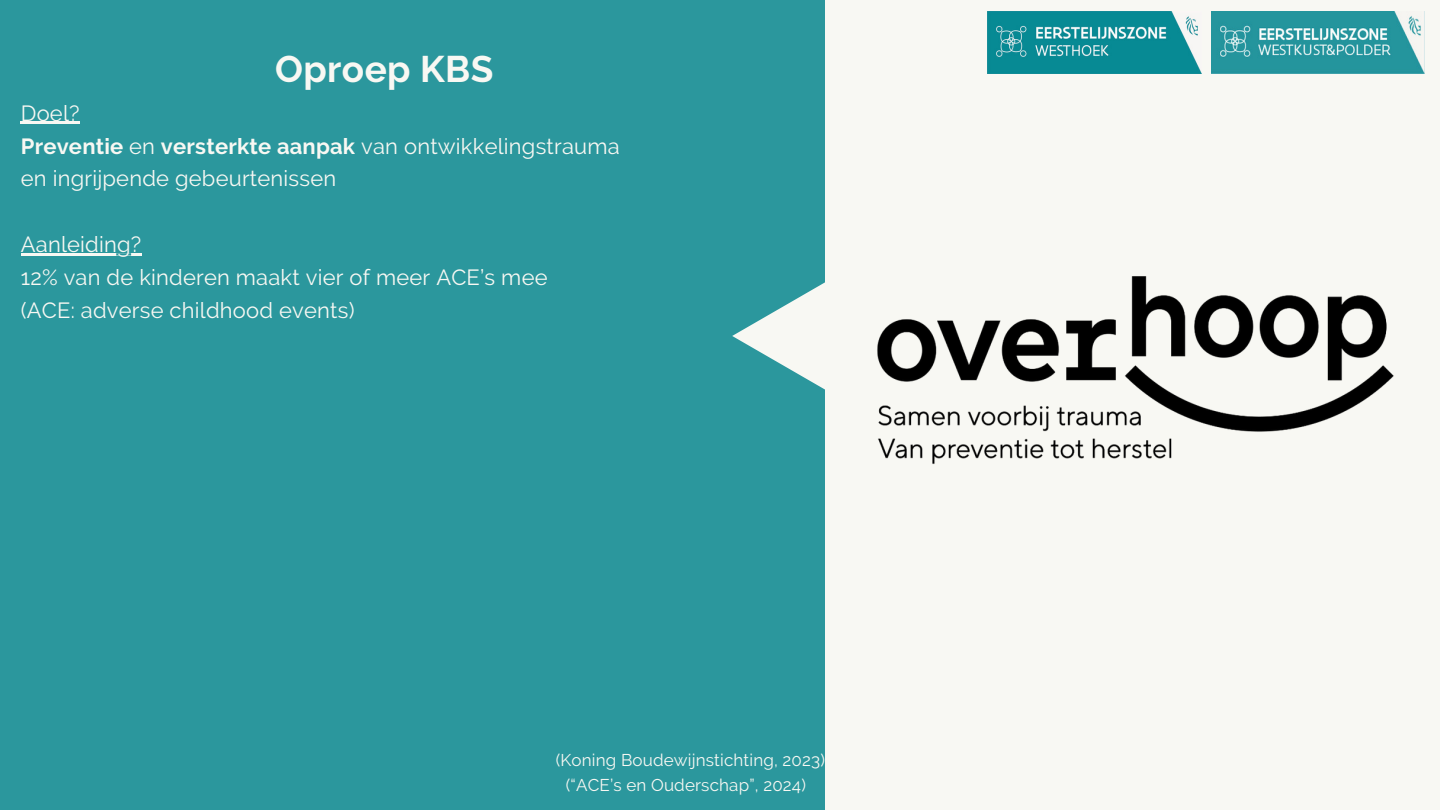
<style>
.page{position:relative;width:1440px;height:810px;background:#2b979d}
.page>*{position:absolute;margin:0;border:0;box-sizing:border-box;transform-origin:0 0}
.t1{font:700 36.9px "Raleway";letter-spacing:.01em;color:#f8f8f3}
.t2{font:21.9px/32.9px "Raleway";letter-spacing:.01em;color:#f8f8f3}
.t3{font:17px/25.5px "Raleway";letter-spacing:.01em;color:#f8f8f3;text-align:center}
.s1{font-weight:700}
</style>
<div class="page">
<svg style="left:732px;top:282px;width:93px;height:108px"></svg>
<div style="left:825px;top:0;width:615px;height:810px;background:#f8f8f3"></div>
<img style="left:987px;top:12px;width:214px;height:61px">
<img style="left:1211px;top:12px;width:214px;height:61px">
<img style="left:877px;top:276px;width:517px;height:188px">
<hr style="left:21px;top:122px;width:59px;height:2px;background:#f8f8f3">
<hr style="left:21px;top:253px;width:121px;height:2px;background:#f8f8f3">
<h1 class="t1" style="left:275px;top:47px;width:220px">Oproep KBS</h1>
<p class="t2" style="left:21px;top:96px;width:600px">Doel?<br><span class="s1">Preventie</span> en <span class="s1">versterkte aanpak</span> van ontwikkelingstrauma en ingrijpende gebeurtenissen</p>
<p class="t2" style="left:21px;top:228px;width:528px">Aanleiding?<br>12% van de kinderen maakt vier of meer ACE’s mee (ACE: adverse childhood events)</p>
<p class="t3" style="left:556px;top:747px;width:271px">(Koning Boudewijnstichting, 2023) (“ACE’s en Ouderschap”, 2024)</p>
</div>
